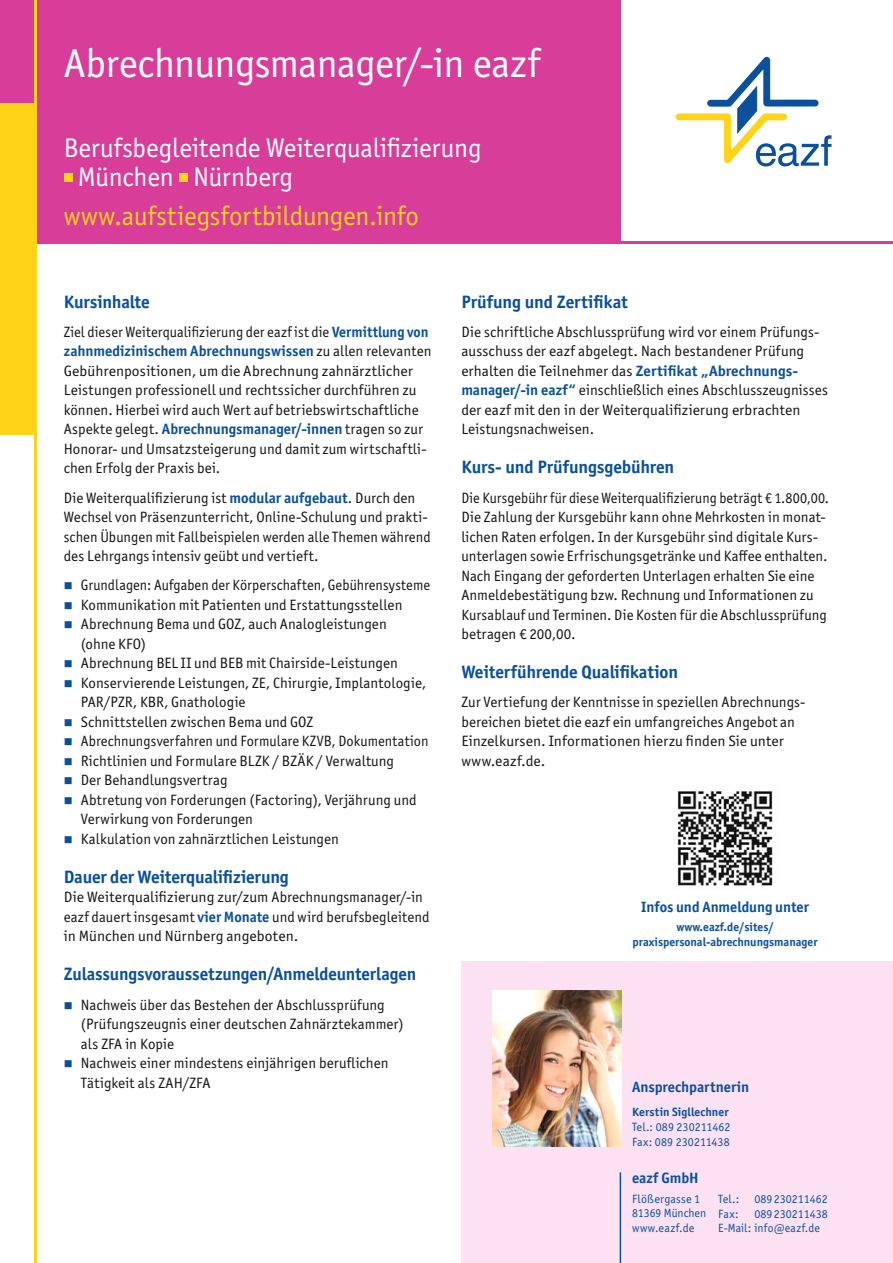
<style>
.page{position:relative;width:893px;height:1263px;background:#fff}
.page>*{position:absolute;margin:0;border:0;box-sizing:border-box;transform-origin:0 0}
.t1{font:40.5px "Officina Sans ITC Pro";letter-spacing:-.01em;color:#fff}
.t2{font:27px/29.2px "Officina Sans ITC Pro";letter-spacing:-.01em;color:#fff}
.t3{font:27px "Officina Sans ITC Pro";color:#ffd318}
.t4{font:700 18px "Officina Sans ITC Pro";letter-spacing:-.01em;color:#0a509c}
.t5{font:15px/19.5px "Officina Sans ITC Pro";letter-spacing:.005em;color:#131413}
.t6{font:15px/19.5px "Officina Sans ITC Pro";letter-spacing:.005em;color:#131413;scale:.95 1}
.t7{font:15px/19.5px "Officina Sans ITC Pro";letter-spacing:.005em;color:#131413;scale:.96 1}
.t8{font:15px/19.5px "Officina Sans ITC Pro";letter-spacing:.005em;color:#131413;scale:.94 1}
.t9{font:15px/19.5px "Officina Sans ITC Pro";letter-spacing:.005em;color:#131413;scale:1.04 1}
.t10{font:700 15px "Officina Sans ITC Pro";color:#0a509c}
.t11{font:12px/14.7px "Officina Sans ITC Pro";color:#0a509c}
.t12{font:700 12px/15px "Officina Sans ITC Pro";color:#0a509c;text-align:center}
.s1{font-weight:700;color:#0a509c}
</style>
<div class="page">
<div style="left:0;top:0;width:620px;height:242px;background:#d93d9a"></div>
<hr style="left:34px;top:242px;width:859px;height:2px;background:#d93d9a">
<svg style="left:675px;top:56px;width:156px;height:111px"></svg>
<div style="left:64px;top:173px;width:8px;height:8px;background:#ffd318"></div>
<div style="left:179px;top:173px;width:9px;height:8px;background:#ffd318"></div>
<div style="left:461px;top:961px;width:432px;height:302px;background:#fce1f3"></div>
<hr style="left:620px;top:1172px;width:1px;height:91px;background:#0a509c">
<img style="left:492px;top:990px;width:129px;height:156px">
<div style="left:0;top:103px;width:34px;height:332px;background:#ffd318"></div>
<hr style="left:34px;top:0;width:3px;height:1263px;background:#ffd318">
<img style="left:677px;top:790px;width:96px;height:96px">
<h1 class="t1" style="left:64px;top:42px;width:477px">Abrechnungsmanager/-in eazf</h1>
<h2 class="t2" style="left:78px;top:134px;width:405px;text-indent:-14px">Berufsbegleitende Weiterqualifizierung<br>München Nürnberg</h2>
<h2 class="t3" style="left:64px;top:202px;width:357px">www.aufstiegsfortbildungen.info</h2>
<p class="t4" style="left:64px;top:294px;width:87px">Kursinhalte</p>
<p class="t7" style="left:64px;top:322px;width:384px">Ziel dieser Weiterqualifizierung der eazf ist die <span class="s1">Vermittlung von zahnmedizinischem Abrechnungswissen</span> zu allen relevanten Gebührenpositionen, um die Abrechnung zahnärztlicher Leistungen professionell und rechtssicher durchführen zu können. Hierbei wird auch Wert auf betriebswirtschaftliche Aspekte gelegt. <span class="s1">Abrechnungsmanager/-innen</span> tragen so zur Honorar- und Umsatzsteigerung und damit zum wirtschaftli&shy;chen Erfolg der Praxis bei.</p>
<p class="t5" style="left:64px;top:488px;width:368px">Die Weiterqualifizierung ist <span class="s1">modular aufgebaut</span>. Durch den Wechsel von Präsenzunterricht, Online-Schulung und prakti&shy;schen Übungen mit Fallbeispielen werden alle Themen während des Lehrgangs intensiv geübt und vertieft.</p>
<p class="t6" style="left:81px;top:576px;width:369px">Grundlagen: Aufgaben der Körperschaften, Gebührensysteme Kommunikation mit Patienten und Erstattungsstellen Abrechnung Bema und GOZ, auch Analogleistungen<br>(ohne KFO)<br>Abrechnung BEL II und BEB mit Chairside-Leistungen Konservierende Leistungen, ZE, Chirurgie, Implantologie, PAR/PZR, KBR, Gnathologie<br>Schnittstellen zwischen Bema und GOZ Abrechnungsverfahren und Formulare KZVB, Dokumentation Richtlinien und Formulare BLZK / BZÄK / Verwaltung<br>Der Behandlungsvertrag<br>Abtretung von Forderungen (Factoring), Verjährung und Verwirkung von Forderungen<br>Kalkulation von zahnärztlichen Leistungen</p>
<p class="t4" style="left:64px;top:869px;width:227px">Dauer der Weiterqualifizierung</p>
<p class="t9" style="left:64px;top:888px;width:353px">Die Weiterqualifizierung zur/zum Abrechnungsmanager/-in eazf dauert insgesamt <span class="s1">vier Monate</span> und wird berufsbegleitend in München und Nürnberg angeboten.</p>
<p class="t4" style="left:64px;top:967px;width:354px">Zulassungsvoraussetzungen/Anmeldeunterlagen</p>
<p class="t5" style="left:81px;top:995px;width:324px">Nachweis über das Bestehen der Abschlussprüfung (Prüfungszeugnis einer deutschen Zahnärztekammer) als ZFA in Kopie<br>Nachweis einer mindestens einjährigen beruflichen Tätigkeit als ZAH/ZFA</p>
<p class="t4" style="left:461px;top:294px;width:168px">Prüfung und Zertifikat</p>
<p class="t5" style="left:461px;top:322px;width:368px">Die schriftliche Abschlussprüfung wird vor einem Prüfungs&shy;ausschuss der eazf abgelegt. Nach bestandener Prüfung erhalten die Teilnehmer das <span class="s1">Zertifikat „Abrechnungs&shy;manager/-in eazf“</span> einschließlich eines Abschlusszeugnisses der eazf mit den in der Weiterqualifizierung erbrachten Leistungsnachweisen.</p>
<p class="t4" style="left:461px;top:460px;width:214px">Kurs- und Prüfungsgebühren</p>
<p class="t8" style="left:461px;top:488px;width:393px">Die Kursgebühr für diese Weiterqualifizierung beträgt € 1.800,00.<br>Die Zahlung der Kursgebühr kann ohne Mehrkosten in monat&shy;lichen Raten erfolgen. In der Kursgebühr sind digitale Kurs&shy;unterlagen sowie Erfrischungsgetränke und Kaffee enthalten.<br>Nach Eingang der geforderten Unterlagen erhalten Sie eine Anmeldebestätigung bzw. Rechnung und Informationen zu Kursablauf und Terminen. Die Kosten für die Abschlussprüfung betragen € 200,00.</p>
<p class="t4" style="left:461px;top:665px;width:218px">Weiterführende Qualifikation</p>
<p class="t5" style="left:461px;top:693px;width:346px">Zur Vertiefung der Kenntnisse in speziellen Abrechnungs&shy;bereichen bietet die eazf ein umfangreiches Angebot an Einzelkursen. Informationen hierzu finden Sie unter www.eazf.de.</p>
<p class="t10" style="left:641px;top:901px;width:169px">Infos und Anmeldung unter</p>
<p class="t12" style="left:633px;top:921px;width:186px">www.eazf.de/sites/ praxispersonal-abrechnungsmanager</p>
<p class="t10" style="left:632px;top:1081px;width:119px">Ansprechpartnerin</p>
<p class="t12" style="left:632px;top:1106px;width:98px">Kerstin Sigllechner</p>
<p class="t11" style="left:632px;top:1120px;width:100px">Tel.: 089 230211462<br>Fax: 089 230211438</p>
<p class="t10" style="left:632px;top:1172px;width:68px">eazf GmbH</p>
<p class="t11" style="left:632px;top:1192px;width:76px">Flößergasse 1<br>81369 München www.eazf.de</p>
<p class="t11" style="left:718px;top:1192px;width:23px">Tel.:</p>
<p class="t11" style="left:754px;top:1192px;width:75px">089 230211462</p>
<p class="t11" style="left:718px;top:1207px;width:22px">Fax:</p>
<p class="t11" style="left:718px;top:1207px;width:111px;text-indent:36px">089 230211438<br>E-Mail: info@eazf.de</p>
</div>
